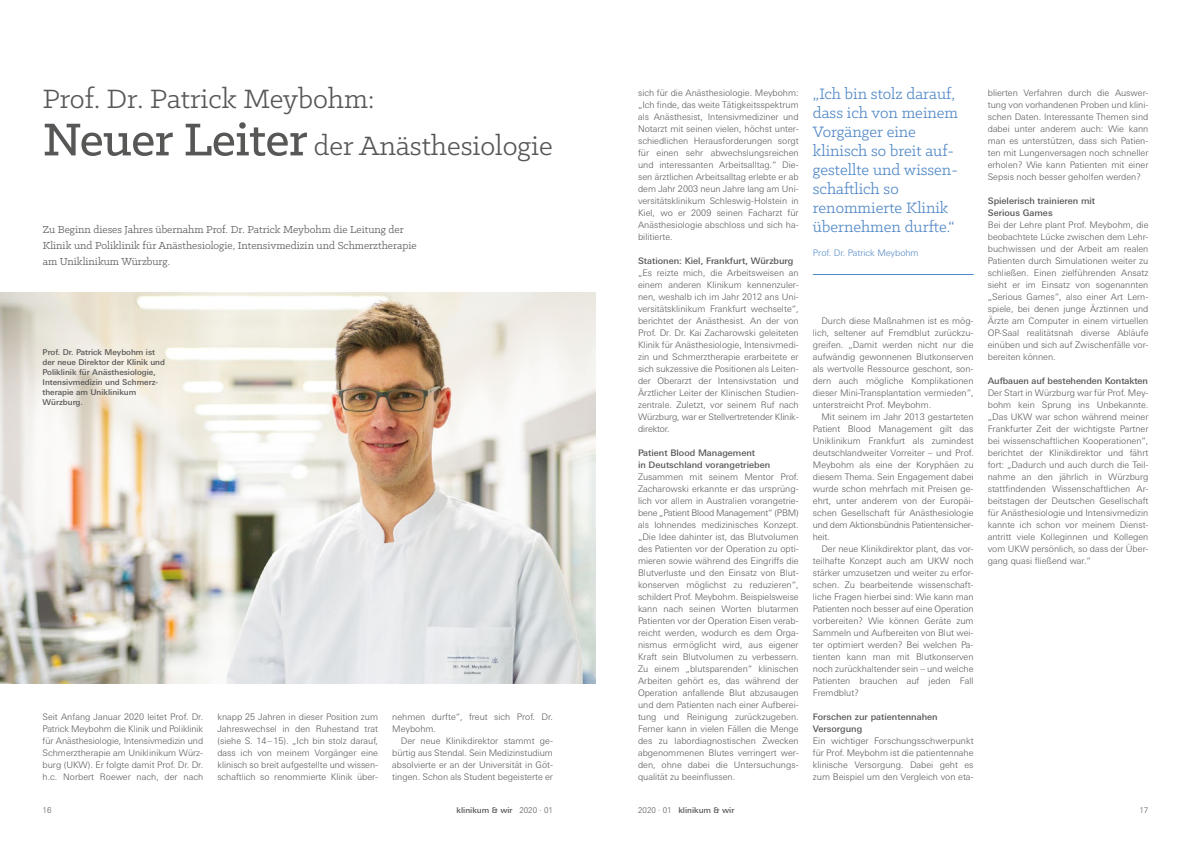
<style>
.page{position:relative;width:1191px;height:842px;background:#fff}
.page>*{position:absolute;margin:0;border:0;box-sizing:border-box;transform-origin:0 0}
.t1{font:30px/47px "Klinic Slab";color:#575756}
.t2{font:17px/19px "Klinic Slab";color:#5087c6}
.t3{font:11.5px/16px "Klinic Slab";color:#575756}
.t4{font:300 9px/12px "LT Univers Basic";color:#575756;text-align:justify}
.t5{font:500 9px/12px "LT Univers Basic";color:#575756}
.t6{font:300 9px "LT Univers Basic";color:#5087c6}
.t7{font:500 8px/10px "LT Univers Basic";color:#575756}
.t8{font:300 8px "LT Univers Basic";color:#575756}
.s1{font-weight:500;font-size:52px}
.s2{font-weight:300}
</style>
<div class="page">
<img style="left:0;top:292px;width:595px;height:391px">
<hr style="left:813px;top:274px;width:160px;height:1px;background:#5087c6">
<h1 class="t1" style="left:43px;top:75px;width:511px">Prof. Dr. Patrick Meybohm:<br><span class="s1">Neuer Leiter</span> der Anästhesiologie</h1>
<p class="t4" style="left:638px;top:87px;width:162px">sich für die Anästhesiologie. Meybohm: „Ich finde, das weite Tätigkeitsspektrum als Anästhesist, Intensivmediziner und Notarzt mit seinen vielen, höchst unter&shy;schiedlichen Herausforderungen sorgt für einen sehr abwechslungsreichen und interessanten Arbeitsalltag.“ Die&shy;sen ärztlichen Arbeitsalltag erlebte er ab dem Jahr 2003 neun Jahre lang am Uni&shy;versitätsklinikum Schleswig-Holstein in Kiel, wo er 2009 seinen Facharzt für Anästhesiologie abschloss und sich ha&shy;bilitierte.</p>
<p class="t5" style="left:638px;top:255px;width:157px">Stationen: Kiel, Frankfurt, Würzburg</p>
<p class="t4" style="left:638px;top:267px;width:162px">„Es reizte mich, die Arbeitsweisen an einem anderen Klinikum kennenzuler&shy;nen, weshalb ich im Jahr 2012 ans Uni&shy;versitätsklinikum Frankfurt wechselte“, berichtet der Anästhesist. An der von Prof. Dr. Dr. Kai Zacharowski geleiteten Klinik für Anästhesiologie, Intensivmedi&shy;zin und Schmerztherapie erarbeitete er sich sukzessive die Positionen als Leiten&shy;der Oberarzt der Intensivstation und Ärztlicher Leiter der Klinischen Studien&shy;zentrale. Zuletzt, vor seinem Ruf nach Würzburg, war er Stellvertretender Klinik&shy;direktor.</p>
<p class="t5" style="left:638px;top:447px;width:134px">Patient Blood Management<br>in Deutschland vorangetrieben</p>
<p class="t4" style="left:638px;top:471px;width:162px">Zusammen mit seinem Mentor Prof.<br>Zacharowski erkannte er das ursprüng&shy;lich vor allem in Australien vorangetrie&shy;bene „Patient Blood Management“ (PBM) als lohnendes medizinisches Konzept. „Die Idee dahinter ist, das Blutvolumen des Patienten vor der Operation zu opti&shy;mieren sowie während des Eingriffs die Blutverluste und den Einsatz von Blut&shy;konserven möglichst zu reduzieren“, schildert Prof. Meybohm. Beispielsweise kann nach seinen Worten blutarmen Patienten vor der Operation Eisen verab&shy;reicht werden, wodurch es dem Orga&shy;nismus ermöglicht wird, aus eigener Kraft sein Blutvolumen zu verbessern.<br>Zu einem „blutsparenden“ klinischen Arbeiten gehört es, das während der Operation anfallende Blut abzusaugen und dem Patienten nach einer Aufberei&shy;tung und Reinigung zurückzugeben.<br>Ferner kann in vielen Fällen die Menge des zu labordiagnostischen Zwecken abgenommenen Blutes verringert wer&shy;den, ohne dabei die Untersuchungs&shy;qualität zu beeinflussen.</p>
<p class="t3" style="left:43px;top:221px;width:375px">Zu Beginn dieses Jahres übernahm Prof. Dr. Patrick Meybohm die Leitung der<br>Klinik und Poliklinik für Anästhesiologie, Intensivmedizin und Schmerztherapie am Uniklinikum Würzburg.</p>
<p class="t7" style="left:43px;top:347px;width:124px">Prof. Dr. Patrick Meybohm ist der neue Direktor der Klinik und<br>Poliklinik für Anästhesiologie,<br>Intensivmedizin und Schmerz&shy;therapie am Uniklinikum<br>Würzburg.</p>
<p class="t4" style="left:43px;top:711px;width:162px">Seit Anfang Januar 2020 leitet Prof. Dr.<br>Patrick Meybohm die Klinik und Poliklinik für Anästhesiologie, Intensivmedizin und Schmerztherapie am Uniklinikum Würz&shy;burg (UKW). Er folgte damit Prof. Dr. Dr. h.c. Norbert Roewer nach, der nach</p>
<p class="t4" style="left:217px;top:711px;width:162px">knapp 25 Jahren in dieser Position zum Jahreswechsel in den Ruhestand trat (siehe S. 14–15). „Ich bin stolz darauf, dass ich von meinem Vorgänger eine klinisch so breit aufgestellte und wissen&shy;schaftlich so renommierte Klinik über-</p>
<p class="t4" style="left:392px;top:711px;width:162px">nehmen durfte“, freut sich Prof. Dr.<br>Meybohm.</p>
<p class="t4" style="left:392px;top:735px;width:162px;text-indent:9px">Der neue Klinikdirektor stammt ge&shy;bürtig aus Stendal. Sein Medizinstudium absolvierte er an der Universität in Göt&shy;tingen. Schon als Student begeisterte er</p>
<h2 class="t2" style="left:813px;top:83px;width:147px">„Ich bin stolz darauf, dass ich von meinem<br>Vorgänger eine klinisch so breit auf&shy;gestellte und wissen&shy;schaftlich so renommierte Klinik übernehmen durfte.“</h2>
<p class="t6" style="left:813px;top:247px;width:107px">Prof. Dr. Patrick Meybohm</p>
<p class="t4" style="left:813px;top:314px;width:162px;text-indent:9px">Durch diese Maßnahmen ist es mög&shy;lich, seltener auf Fremdblut zurückzu&shy;greifen. „Damit werden nicht nur die aufwändig gewonnenen Blutkonserven als wertvolle Ressource geschont, son&shy;dern auch mögliche Komplikationen dieser Mini-Transplantation vermieden“, unterstreicht Prof. Meybohm.</p>
<p class="t4" style="left:813px;top:410px;width:162px;text-indent:9px">Mit seinem im Jahr 2013 gestarteten Patient Blood Management gilt das Uniklinikum Frankfurt als zumindest deutschlandweiter Vorreiter – und Prof.<br>Meybohm als eine der Koryphäen zu diesem Thema. Sein Engagement dabei wurde schon mehrfach mit Preisen ge&shy;ehrt, unter anderem von der Europäi&shy;schen Gesellschaft für Anästhesiologie und dem Aktionsbündnis Patientensicher&shy;heit.</p>
<p class="t4" style="left:813px;top:542px;width:162px;text-indent:9px">Der neue Klinikdirektor plant, das vor&shy;teilhafte Konzept auch am UKW noch stärker umzusetzen und weiter zu erfor&shy;schen. Zu bearbeitende wissenschaft&shy;liche Fragen hierbei sind: Wie kann man Patienten noch besser auf eine Operation vorbereiten? Wie können Geräte zum Sammeln und Aufbereiten von Blut wei&shy;ter optimiert werden? Bei welchen Pa&shy;tienten kann man mit Blutkonserven noch zurückhaltender sein – und welche Patienten brauchen auf jeden Fall Fremdblut?</p>
<p class="t5" style="left:813px;top:710px;width:126px">Forschen zur patientennahen<br>Versorgung</p>
<p class="t4" style="left:813px;top:734px;width:162px">Ein wichtiger Forschungsschwerpunkt für Prof. Meybohm ist die patientennahe klinische Versorgung. Dabei geht es zum Beispiel um den Vergleich von eta-</p>
<p class="t4" style="left:987px;top:87px;width:162px">blierten Verfahren durch die Auswer&shy;tung von vorhandenen Proben und klini&shy;schen Daten. Interessante Themen sind dabei unter anderem auch: Wie kann man es unterstützen, dass sich Patien&shy;ten mit Lungenversagen noch schneller erholen? Wie kann Patienten mit einer Sepsis noch besser geholfen werden?</p>
<p class="t5" style="left:987px;top:195px;width:109px">Spielerisch trainieren mit<br>Serious Games</p>
<p class="t4" style="left:987px;top:219px;width:162px">Bei der Lehre plant Prof. Meybohm, die beobachtete Lücke zwischen dem Lehr&shy;buchwissen und der Arbeit am realen Patienten durch Simulationen weiter zu schließen. Einen zielführenden Ansatz sieht er im Einsatz von sogenannten „Serious Games“, also einer Art Lern&shy;spiele, bei denen junge Ärztinnen und Ärzte am Computer in einem virtuellen OP-Saal realitätsnah diverse Abläufe einüben und sich auf Zwischenfälle vor&shy;bereiten können.</p>
<p class="t5" style="left:987px;top:375px;width:162px">Aufbauen auf bestehenden Kontakten</p>
<p class="t4" style="left:987px;top:387px;width:162px">Der Start in Würzburg war für Prof. Mey&shy;bohm kein Sprung ins Unbekannte. „Das UKW war schon während meiner Frankfurter Zeit der wichtigste Partner bei wissenschaftlichen Kooperationen“, berichtet der Klinikdirektor und fährt fort: „Dadurch und auch durch die Teil&shy;nahme an den jährlich in Würzburg stattfindenden Wissenschaftlichen Ar&shy;beitstagen der Deutschen Gesellschaft für Anästhesiologie und Intensivmedizin kannte ich schon vor meinem Dienst&shy;antritt viele Kolleginnen und Kollegen vom UKW persönlich, so dass der Über&shy;gang quasi fließend war.“</p>
<p class="t8" style="left:43px;top:805px;width:10px">16</p>
<p class="t7" style="left:456px;top:805px;width:98px">klinikum &amp; wir <span class="s2">2020 · 01</span></p>
<p class="t7" style="left:638px;top:805px;width:98px"><span class="s2">2020 · 01</span> klinikum &amp; wir</p>
<p class="t8" style="left:1139px;top:805px;width:10px">17</p>
</div>
